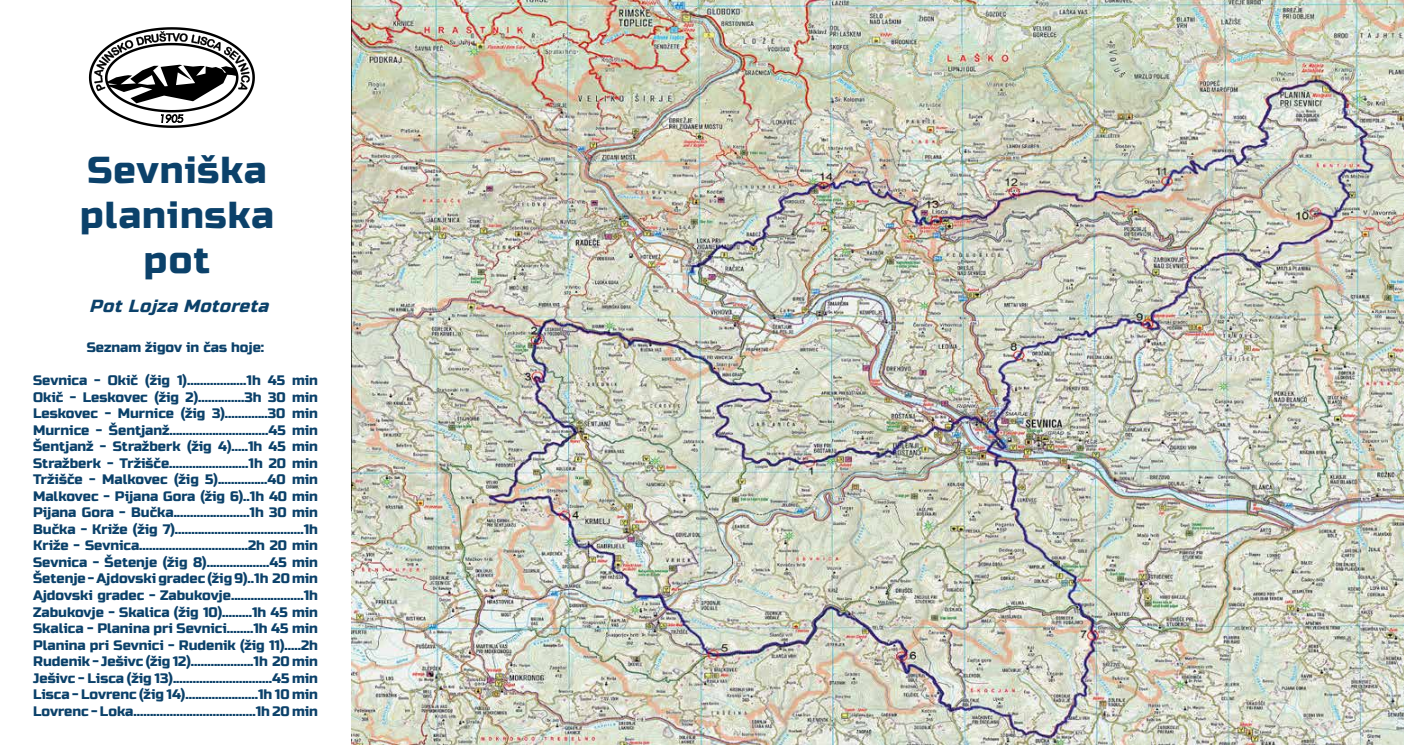
<style>
.page{position:relative;width:1404px;height:745px;background:#fff}
.page>*{position:absolute;margin:0;border:0;box-sizing:border-box;transform-origin:0 0}
.t1{font:37.5px/45px "Russo One";letter-spacing:.03em;color:#0b416a;text-align:center}
.t2{font:italic 17.5px "Russo One";color:#0b416a}
.t3{font:13.75px/16.5px "Russo One";color:#0b416a;text-align:justify}
</style>
<div class="page">
<svg style="left:89px;top:27px;width:166px;height:101px"></svg>
<img style="left:351px;top:0;width:1052px;height:744px">
<h1 class="t1" style="left:80px;top:148px;width:195px">Sevniška planinska pot</h1>
<p class="t2" style="left:89px;top:296px;width:186px">PotLojza Motoreta</p>
<p class="t3" style="left:87px;top:339px;width:179px">Seznam žigov in čas hoje:</p>
<p class="t3" style="left:33px;top:372px;width:286px">Sevnica - Okič (žig 1)..................1h 45 min Okič - Leskovec (žig 2)..............3h 30 min Leskovec - Murnice (žig 3).............30 min Murnice - Šentjanž..............................45 min Šentjanž - Stražberk (žig 4).....1h 45 min Stražberk - Tržišče........................1h 20 min Tržišče - Malkovec (žig 5)...............40 min Malkovec - Pijana Gora (žig 6)..1h 40 min Pijana Gora - Bučka.......................1h 30 min Bučka - Križe (žig 7).......................................1h Križe - Sevnica.................................2h 20 min Sevnica - Šetenje (žig 8)...................45 min Šetenje - Ajdovski gradec (žig 9)..1h 20 min Ajdovski gradec - Zabukovje......................1h Zabukovje - Skalica (žig 10).........1h 45 min Skalica - Planina pri Sevnici........1h 45 min Planina pri Sevnici - Rudenik (žig 11).....2h Rudenik - Ješivc (žig 12)...................1h 20 min Ješivc - Lisca (žig 13)..............................45 min Lisca - Lovrenc (žig 14)......................1h 10 min Lovrenc - Loka.....................................1h 20 min</p>
</div>
